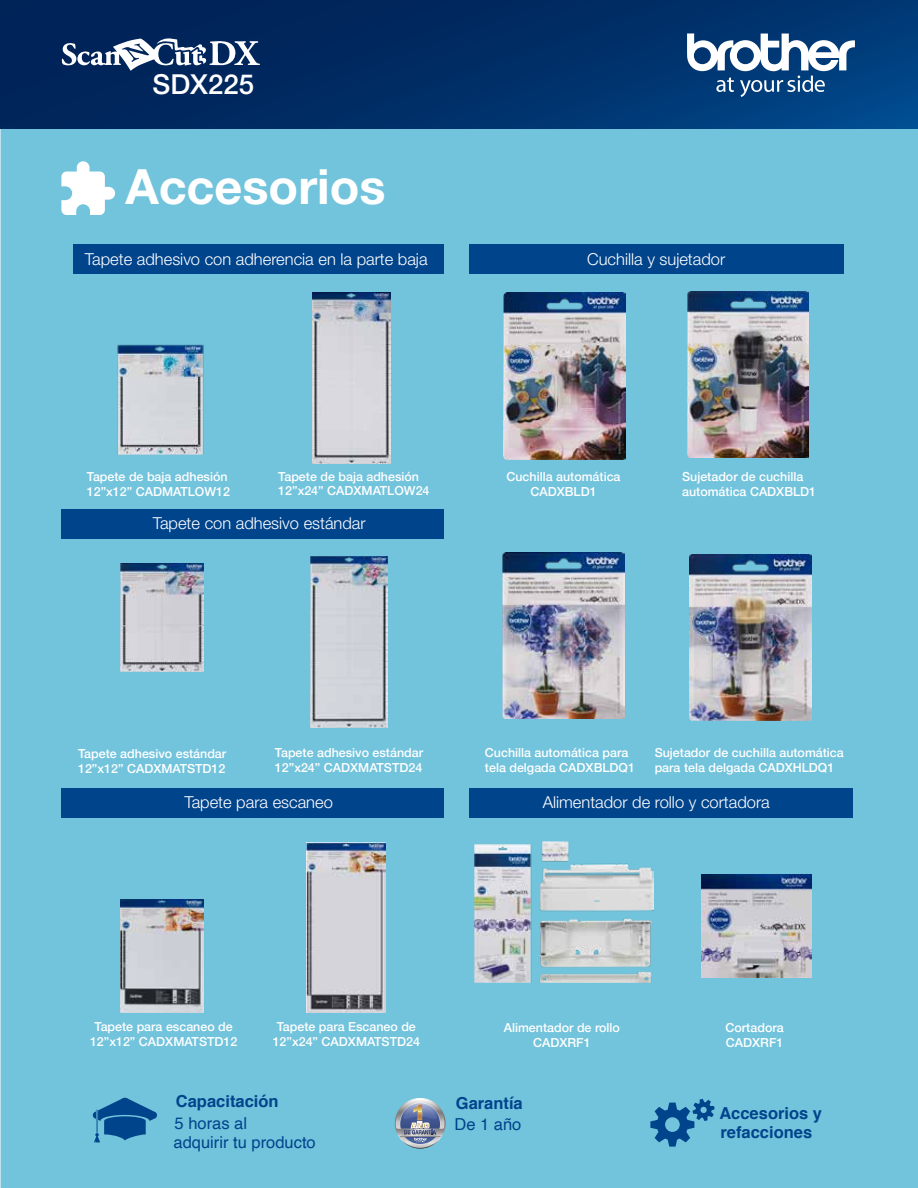
<style>
.page{position:relative;width:918px;height:1188px;background:#fff}
.page>*{position:absolute;margin:0;border:0;box-sizing:border-box;transform-origin:0 0}
.t1{font:700 48.6px "Helvetica Neue LT Std";color:#fff}
.t2{font:500 27.6px "Helvetica Neue LT Std";color:#fff}
.t3{font:300 16.5px "Helvetica Neue LT Std";color:#fff}
.t4{font:700 16.5px/19.8px "Helvetica";color:#00448c}
.t5{font:16.5px/19px "Helvetica";color:#00448c}
.t6{font:500 12.45px/15px "Helvetica Neue";color:#fff}
</style>
<div class="page">
<div style="left:1px;top:128px;width:917px;height:1060px;background:#72c3dc"></div>
<img style="left:115px;top:343px;width:92px;height:115px">
<img style="left:312px;top:292px;width:79px;height:171px">
<img style="left:120px;top:564px;width:83px;height:107px">
<img style="left:310px;top:556px;width:78px;height:171px">
<img style="left:306px;top:842px;width:79px;height:170px">
<img style="left:503px;top:293px;width:122px;height:167px">
<img style="left:689px;top:554px;width:122px;height:166px">
<img style="left:688px;top:292px;width:121px;height:165px">
<img style="left:502px;top:553px;width:123px;height:166px">
<img style="left:474px;top:842px;width:179px;height:141px">
<img style="left:701px;top:874px;width:110px;height:103px">
<svg style="left:650px;top:1099px;width:65px;height:48px;background:#438ebb"></svg>
<svg style="left:92px;top:1097px;width:66px;height:45px;background:#357fb1"></svg>
<svg style="left:0;top:0;width:918px;height:128px;background:#002d66"></svg>
<svg style="left:687px;top:30px;width:190px;height:67px"></svg>
<svg style="left:62px;top:38px;width:198px;height:33px"></svg>
<div style="left:73px;top:244px;width:371px;height:30px;background:#00448c"></div>
<div style="left:62px;top:509px;width:382px;height:30px;background:#00448c"></div>
<div style="left:62px;top:788px;width:382px;height:30px;background:#00448c"></div>
<div style="left:469px;top:788px;width:384px;height:30px;background:#00448c"></div>
<svg style="left:61px;top:161px;width:54px;height:54px"></svg>
<div style="left:469px;top:244px;width:374px;height:30px;background:#00448c"></div>
<svg style="left:396px;top:1099px;width:49px;height:49px;background:#8c9eb2"></svg>
<img style="left:120px;top:899px;width:84px;height:113px">
<h2 class="t2" style="left:152px;top:68px;width:103px">SDX225</h2>
<h1 class="t1" style="left:125px;top:157px;width:262px">Accesorios</h1>
<h3 class="t3" style="left:85px;top:249px;width:344px">Tapete adhesivo con adherencia en la parte baja</h3>
<h3 class="t3" style="left:587px;top:249px;width:140px">Cuchilla y sujetador</h3>
<p class="t6" style="left:87px;top:468px;width:145px">Tapete de baja adhesión<br>12”x12” CADMATLOW12</p>
<p class="t6" style="left:278px;top:468px;width:153px">Tapete de baja adhesión<br>12”x24” CADXMATLOW24</p>
<h3 class="t3" style="left:153px;top:513px;width:215px">Tapete con adhesivo estándar</h3>
<p class="t6" style="left:506px;top:468px;width:116px;text-align:center">Cuchilla automática<br>CADXBLD1</p>
<p class="t6" style="left:682px;top:468px;width:136px">Sujetador de cuchilla automática CADXBLD1</p>
<p class="t6" style="left:78px;top:745px;width:150px">Tapete adhesivo estándar<br>12”x12” CADXMATSTD12</p>
<p class="t6" style="left:275px;top:744px;width:150px">Tapete adhesivo estándar<br>12”x24” CADXMATSTD24</p>
<p class="t6" style="left:485px;top:744px;width:152px">Cuchilla automática para tela delgada CADXBLDQ1</p>
<p class="t6" style="left:655px;top:744px;width:191px">Sujetador de cuchilla automática para tela delgada CADXHLDQ1</p>
<h3 class="t3" style="left:184px;top:792px;width:150px">Tapete para escaneo</h3>
<h3 class="t3" style="left:543px;top:792px;width:229px">Alimentador de rollo y cortadora</h3>
<p class="t6" style="left:90px;top:1018px;width:149px;text-align:center">Tapete para escaneo de<br>12”x12” CADXMATSTD12</p>
<p class="t6" style="left:273px;top:1018px;width:149px;text-align:center">Tapete para Escaneo de<br>12”x24” CADXMATSTD24</p>
<p class="t6" style="left:504px;top:1019px;width:118px;text-align:center">Alimentador de rollo<br>CADXRF1</p>
<p class="t6" style="left:726px;top:1020px;width:60px">Cortadora<br>CADXRF1</p>
<h3 class="t4" style="left:176px;top:1091px;width:104px">Capacitación</h3>
<h3 class="t5" style="left:174px;top:1114px;width:144px">5 horas al<br>adquirir tu producto</h3>
<h3 class="t4" style="left:719px;top:1103px;width:104px">Accesorios y refacciones</h3>
<h3 class="t4" style="left:456px;top:1094px;width:68px">Garantía</h3>
<h3 class="t5" style="left:454px;top:1115px;width:69px">De 1 año</h3>
</div>
